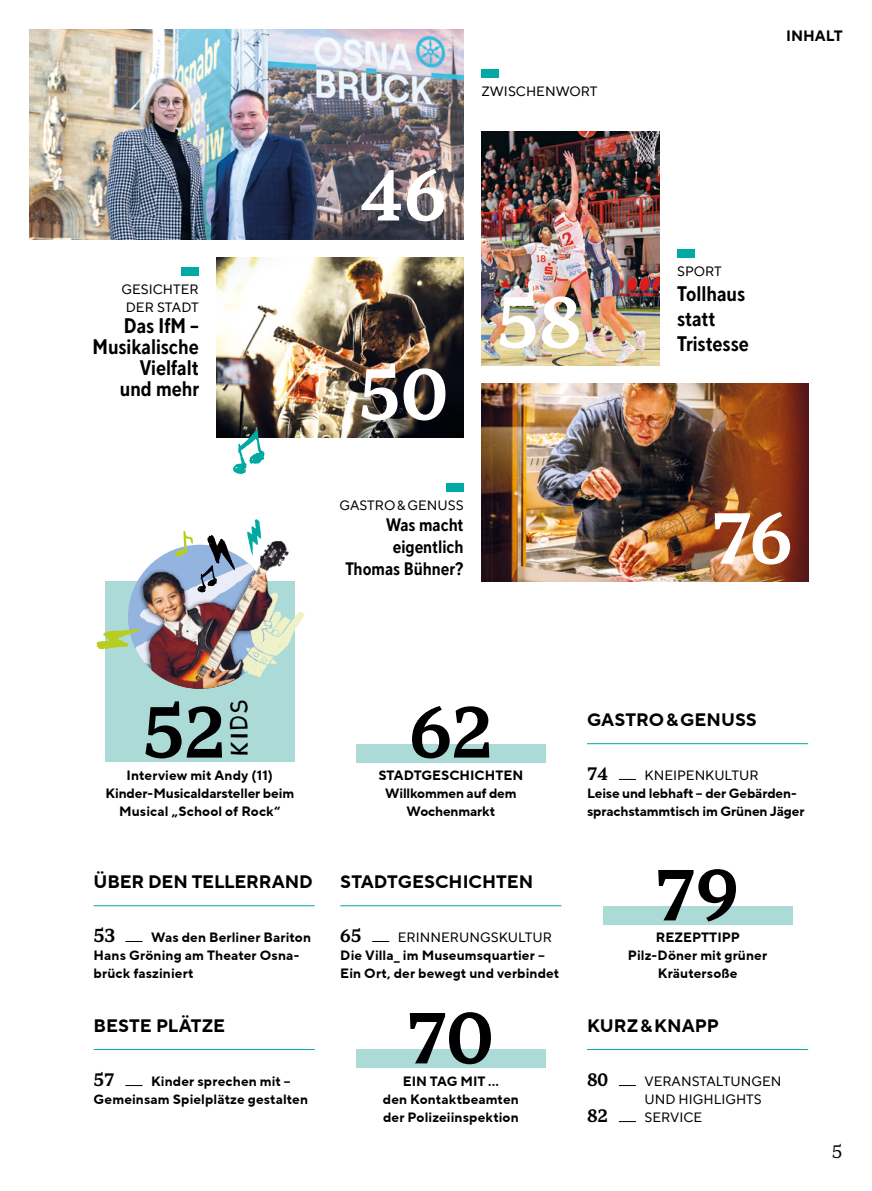
<style>
.page{position:relative;width:872px;height:1191px;background:#fff}
.page>*{position:absolute;margin:0;border:0;box-sizing:border-box;transform-origin:0 0}
.t1{font:72px "TT Norms Pro Serif Dm Bd";letter-spacing:-.01em;color:#000}
.t2{font:72px "TT Norms Pro Serif Dm Bd";color:#fff}
.t3{font:23.85px "Bizzle Chizzle OTF Front";color:#000}
.t4{font:700 21px/21px "TT Norms Std Cond";color:#000}
.t5{font:18.75px "TT Norms Pro Serif Dm Bd";color:#000}
.t6{font:700 18px "TT Norms Pro";letter-spacing:-.005em;color:#000}
.t7{font:700 18px/21.6px "TT Norms Std Cond";color:#000;text-align:right}
.t8{font:18px "TT Norms Pro Serif Dm Bd";color:#000}
.t9{font:18px "TT Norms Pro Serif";color:#000}
.t10{font:700 15px "TT Norms Pro";color:#000}
.t11{font:700 13.5px/18px "TT Norms Pro";letter-spacing:.01em;color:#000}
.t12{font:13.5px/18px "TT Norms Pro";color:#000}
.t13{font:700 13.5px/18px "TT Norms Pro";letter-spacing:-.01em;color:#000;text-align:center}
</style>
<div class="page">
<div style="left:602px;top:906px;width:190px;height:18px;background:#acdad7"></div>
<div style="left:356px;top:1050px;width:190px;height:18px;background:#acdad7"></div>
<div style="left:356px;top:744px;width:190px;height:18px;background:#acdad7"></div>
<div style="left:105px;top:582px;width:190px;height:180px;background:#acdad7"></div>
<hr style="left:94px;top:905px;width:221px;height:1px;background:#00a9a2">
<hr style="left:94px;top:1049px;width:221px;height:1px;background:#00a9a2">
<hr style="left:340px;top:905px;width:221px;height:1px;background:#00a9a2">
<hr style="left:587px;top:743px;width:221px;height:1px;background:#00a9a2">
<hr style="left:587px;top:1049px;width:221px;height:1px;background:#00a9a2">
<svg style="left:96px;top:580px;width:208px;height:109px"></svg>
<img style="left:138px;top:519px;width:157px;height:150px">
<svg style="left:125px;top:941px;width:17px;height:1px"></svg>
<svg style="left:125px;top:1085px;width:17px;height:1px"></svg>
<svg style="left:372px;top:941px;width:17px;height:1px"></svg>
<svg style="left:619px;top:779px;width:17px;height:1px"></svg>
<svg style="left:619px;top:1085px;width:17px;height:1px"></svg>
<svg style="left:619px;top:1121px;width:17px;height:1px"></svg>
<div style="left:677px;top:249px;width:17px;height:9px;background:#00a9a2"></div>
<div style="left:182px;top:267px;width:17px;height:9px;background:#00a9a2"></div>
<div style="left:446px;top:483px;width:17px;height:9px;background:#00a9a2"></div>
<img style="left:481px;top:132px;width:178px;height:234px">
<img style="left:217px;top:257px;width:246px;height:180px">
<img style="left:481px;top:384px;width:327px;height:198px">
<div style="left:481px;top:69px;width:17px;height:9px;background:#00a9a2"></div>
<img style="left:30px;top:30px;width:433px;height:210px">
<svg style="left:233px;top:430px;width:31px;height:44px"></svg>
<p class="t12" style="left:121px;top:280px;width:79px;text-align:center">GESICHTER<br>DER STADT</p>
<h3 class="t4" style="left:92px;top:314px;width:108px;text-align:right">Das IfM –<br>Musikalische<br>Vielfalt<br>und mehr</h3>
<h1 class="t2" style="left:360px;top:142px;width:88px">46</h1>
<h1 class="t2" style="left:358px;top:341px;width:92px">50</h1>
<p class="t12" style="left:481px;top:82px;width:117px">ZWISCHENWORT</p>
<h1 class="t2" style="left:496px;top:269px;width:87px">58</h1>
<p class="t12" style="left:339px;top:496px;width:125px">GASTRO&amp;GENUSS</p>
<h3 class="t7" style="left:345px;top:514px;width:120px">Was macht eigentlich<br>Thomas Bühner?</h3>
<p class="t10" style="left:786px;top:24px;width:58px">INHALT</p>
<p class="t12" style="left:677px;top:262px;width:46px">SPORT</p>
<h3 class="t4" style="left:677px;top:280px;width:73px;line-height:25.2px">Tollhaus statt<br>Tristesse</h3>
<h1 class="t2" style="left:712px;top:485px;width:82px">76</h1>
<h1 class="t1" style="left:142px;top:679px;width:85px">52</h1>
<h2 class="t3" style="left:223px;top:755px;width:58px;rotate:-90deg">KIDS</h2>
<p class="t11" style="left:105px;top:766px;width:190px;text-align:center">Interview mit Andy (11)<br>Kinder-Musicaldarsteller beim<br>Musical „School of Rock“</p>
<h3 class="t6" style="left:94px;top:868px;width:221px">ÜBER DEN TELLERRAND</h3>
<h3 class="t5" style="left:94px;top:921px;width:24px">53</h3>
<p class="t11" style="left:94px;top:928px;width:219px;text-indent:57px">Was den Berliner Bariton<br>Hans Gröning am Theater Osna&shy;brück fasziniert</p>
<h3 class="t6" style="left:94px;top:1012px;width:133px">BESTE PLÄTZE</h3>
<h3 class="t8" style="left:94px;top:1066px;width:23px">57</h3>
<p class="t11" style="left:94px;top:1072px;width:216px;text-indent:57px">Kinder sprechen mit –<br>Gemeinsam Spielplätze gestalten</p>
<h1 class="t1" style="left:409px;top:679px;width:86px">62</h1>
<p class="t13" style="left:378px;top:766px;width:146px">STADTGESCHICHTEN<br>Willkommen auf dem<br>Wochenmarkt</p>
<h3 class="t6" style="left:340px;top:868px;width:194px">STADTGESCHICHTEN</h3>
<h3 class="t8" style="left:340px;top:922px;width:23px">65</h3>
<p class="t12" style="left:398px;top:928px;width:156px">ERINNERUNGSKULTUR</p>
<p class="t11" style="left:340px;top:946px;width:220px">Die Villa_ im Museumsquartier –<br>Ein Ort, der bewegt und verbindet</p>
<h1 class="t1" style="left:407px;top:984px;width:88px">70</h1>
<p class="t11" style="left:383px;top:1090px;width:137px">den Kontaktbeamten der Polizeiinspektion</p>
<p class="t11" style="left:403px;top:1072px;width:98px">EIN TAG MIT ...</p>
<h3 class="t6" style="left:587px;top:706px;width:171px">GASTRO&amp;GENUSS</h3>
<h3 class="t8" style="left:587px;top:760px;width:23px">74</h3>
<p class="t12" style="left:644px;top:766px;width:116px">KNEIPENKULTUR</p>
<p class="t13" style="left:587px;top:784px;width:219px;text-align:left">Leise und lebhaft – der Gebärden&shy;sprachstammtisch im Grünen Jäger</p>
<h1 class="t1" style="left:656px;top:841px;width:85px">79</h1>
<p class="t11" style="left:628px;top:946px;width:141px;text-align:center">Pilz-Döner mit grüner<br>Kräutersoße</p>
<p class="t11" style="left:656px;top:928px;width:85px">REZEPTTIPP</p>
<h3 class="t6" style="left:587px;top:1012px;width:133px">KURZ&amp;KNAPP</h3>
<h3 class="t8" style="left:587px;top:1066px;width:23px">80</h3>
<p class="t12" style="left:644px;top:1072px;width:139px">VERANSTALTUNGEN<br>UND HIGHLIGHTS</p>
<h3 class="t8" style="left:587px;top:1102px;width:23px">82</h3>
<p class="t12" style="left:644px;top:1108px;width:59px">SERVICE</p>
<h3 class="t9" style="left:832px;top:1138px;width:12px">5</h3>
</div>
